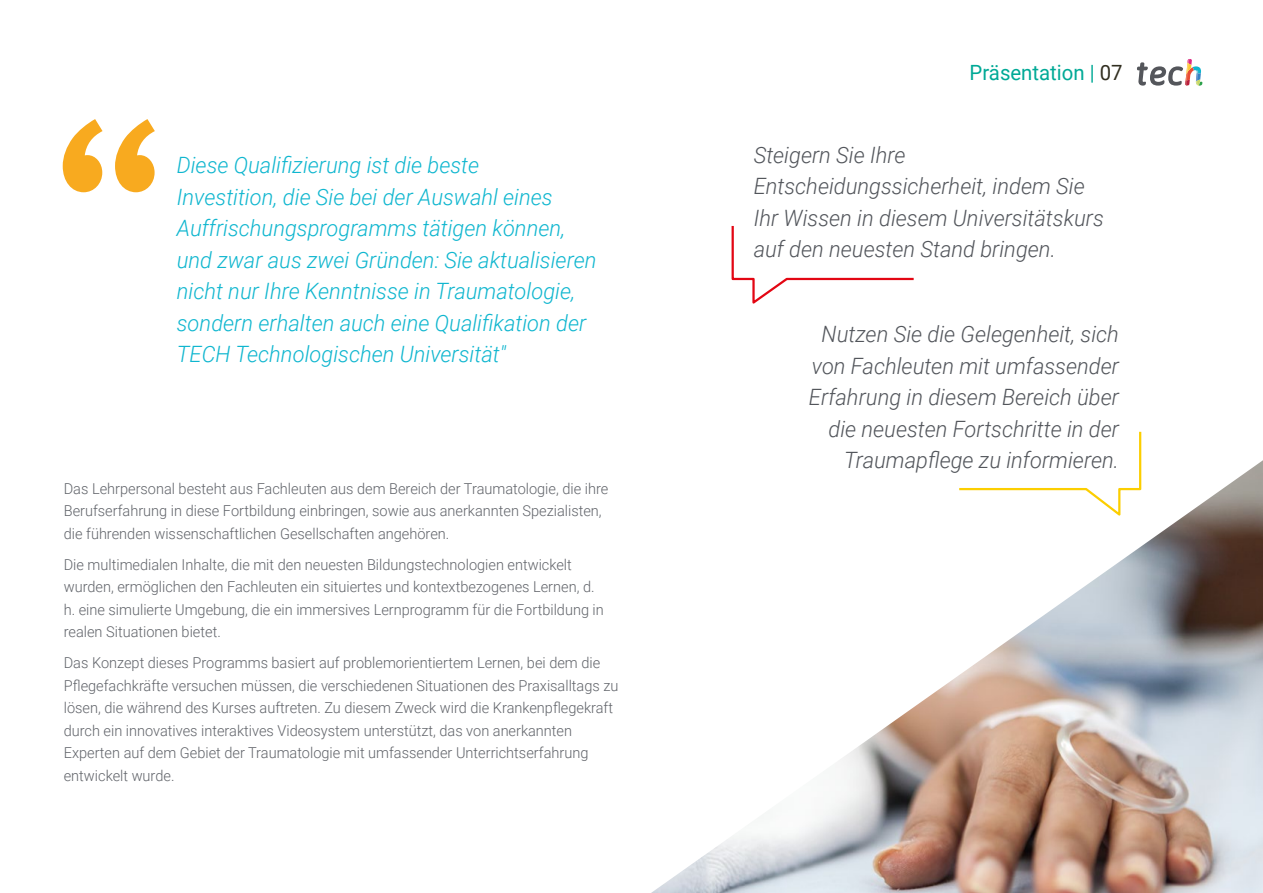
<style>
.page{position:relative;width:1263px;height:893px;background:#fff}
.page>*{position:absolute;margin:0;border:0;box-sizing:border-box;transform-origin:0 0}
.t1{font:italic 300 22.5px/31.5px "Roboto";color:#0fb6cf}
.t2{font:italic 300 22.5px/31.5px "Roboto";color:#52555b;text-align:right}
.t3{font:21px "Roboto";color:#00a996}
.t4{font:300 15px/22.5px "Roboto";color:#61646a}
.s1{color:#312e20}
</style>
<div class="page">
<svg style="left:63px;top:119px;width:92px;height:73px"></svg>
<svg style="left:1139px;top:431px;width:3px;height:29px"></svg>
<img style="left:651px;top:460px;width:612px;height:433px">
<svg style="left:731px;top:226px;width:183px;height:78px"></svg>
<svg style="left:1137px;top:59px;width:65px;height:27px"></svg>
<p class="t1" style="left:177px;top:149px;width:421px">Diese Qualifizierung ist die beste<br>Investition, die Sie bei der Auswahl eines Auffrischungsprogramms tätigen können, und zwar aus zwei Gründen: Sie aktualisieren nicht nur Ihre Kenntnisse in Traumatologie, sondern erhalten auch eine Qualifikation der TECH Technologischen Universität"</p>
<p class="t4" style="left:64px;top:477px;width:546px">Das Lehrpersonal besteht aus Fachleuten aus dem Bereich der Traumatologie, die ihre<br>Berufserfahrung in diese Fortbildung einbringen, sowie aus anerkannten Spezialisten, die führenden wissenschaftlichen Gesellschaften angehören.</p>
<p class="t4" style="left:64px;top:553px;width:542px">Die multimedialen Inhalte, die mit den neuesten Bildungstechnologien entwickelt wurden, ermöglichen den Fachleuten ein situiertes und kontextbezogenes Lernen, d. h. eine simulierte Umgebung, die ein immersives Lernprogramm für die Fortbildung in realen Situationen bietet.</p>
<p class="t4" style="left:64px;top:651px;width:556px">Das Konzept dieses Programms basiert auf problemorientiertem Lernen, bei dem die Pflegefachkräfte versuchen müssen, die verschiedenen Situationen des Praxisalltags zu lösen, die während des Kurses auftreten. Zu diesem Zweck wird die Krankenpflegekraft durch ein innovatives interaktives Videosystem unterstützt, das von anerkannten Experten auf dem Gebiet der Traumatologie mit umfassender Unterrichtserfahrung entwickelt wurde.</p>
<h2 class="t3" style="left:969px;top:57px;width:155px">Präsentation | <span class="s1">07</span></h2>
<h1 class="t2" style="left:754px;top:138px;width:352px;text-align:left">Steigern Sie Ihre<br>Entscheidungssicherheit, indem Sie<br>Ihr Wissen in diesem Universitätskurs auf den neuesten Stand bringen.</h1>
<h1 class="t2" style="left:809px;top:318px;width:312px">Nutzen Sie die Gelegenheit, sich von Fachleuten mit umfassender<br>Erfahrung in diesem Bereich über die neuesten Fortschritte in der<br>Traumapflege zu informieren.</h1>
</div>
